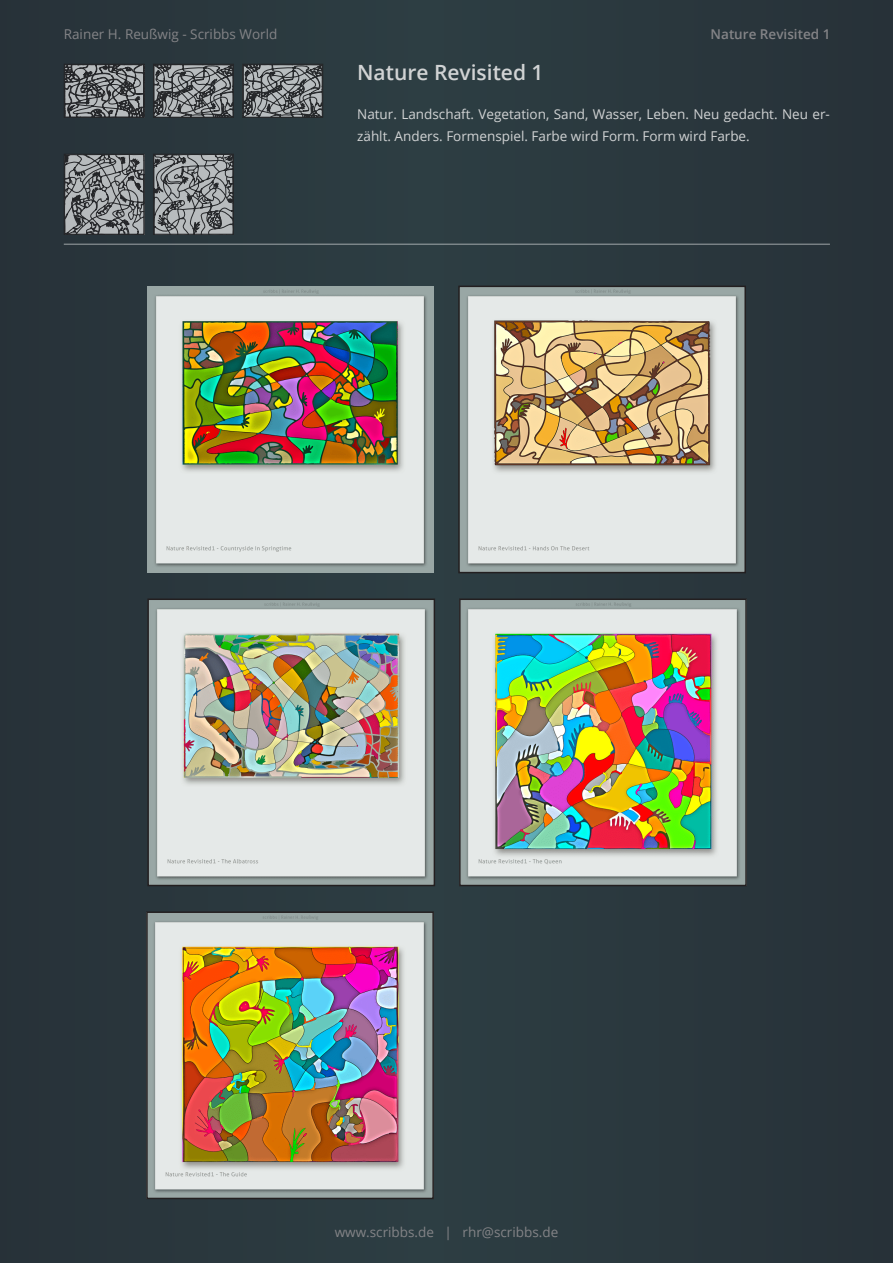
<style>
.page{position:relative;width:893px;height:1263px;background:#29353b}
.page>*{position:absolute;margin:0;border:0;box-sizing:border-box;transform-origin:0 0}
.t1{font:600 21px "Open Sans";color:#d1d3d4}
.t2{font:13.5px/22.5px "Open Sans";color:#d1d3d4}
.t3{font:13.5px "Open Sans";color:#848487}
.t4{font:600 13.5px "Open Sans";color:#848487}
</style>
<div class="page">
<img style="left:147px;top:286px;width:287px;height:287px">
<img style="left:150px;top:601px;width:282px;height:282px">
<div style="left:147px;top:598px;width:288px;height:288px;border:2px solid #231f20"></div>
<img style="left:149px;top:914px;width:282px;height:282px">
<div style="left:146px;top:911px;width:288px;height:288px;border:2px solid #231f20"></div>
<img style="left:461px;top:289px;width:282px;height:281px">
<div style="left:458px;top:286px;width:288px;height:287px;border:2px solid #231f20"></div>
<img style="left:462px;top:601px;width:282px;height:282px">
<div style="left:459px;top:598px;width:288px;height:288px;border:2px solid #231f20"></div>
<svg style="left:66px;top:66px;width:77px;height:50px;background:#727577"></svg>
<div style="left:64px;top:64px;width:81px;height:54px;border:1px solid #231f20"></div>
<svg style="left:66px;top:156px;width:77px;height:77px;background:#838689"></svg>
<div style="left:64px;top:154px;width:81px;height:81px;border:1px solid #231f20"></div>
<svg style="left:155px;top:66px;width:77px;height:50px;background:#777a7c"></svg>
<div style="left:153px;top:64px;width:81px;height:54px;border:1px solid #231f20"></div>
<svg style="left:155px;top:156px;width:77px;height:77px;background:#888c8e"></svg>
<div style="left:153px;top:154px;width:81px;height:81px;border:1px solid #231f20"></div>
<svg style="left:244px;top:66px;width:77px;height:50px;background:#777b7d"></svg>
<div style="left:242px;top:64px;width:81px;height:54px;border:1px solid #231f20"></div>
<hr style="left:64px;top:244px;width:766px;height:1px;background:#fff">
<p class="t3" style="left:64px;top:25px;width:215px">Rainer H. Reußwig - Scribbs World</p>
<p class="t4" style="left:711px;top:25px;width:121px">Nature Revisited 1</p>
<p class="t1" style="left:357px;top:58px;width:188px">Nature Revisited 1</p>
<p class="t2" style="left:357px;top:102px;width:474px">Natur. Landschaft. Vegetation, Sand, Wasser, Leben. Neu gedacht. Neu er&shy;zählt. Anders. Formenspiel. Farbe wird Form. Form wird Farbe.</p>
<p class="t3" style="left:335px;top:1223px;width:225px">www.scribbs.de | rhr@scribbs.de</p>
</div>
